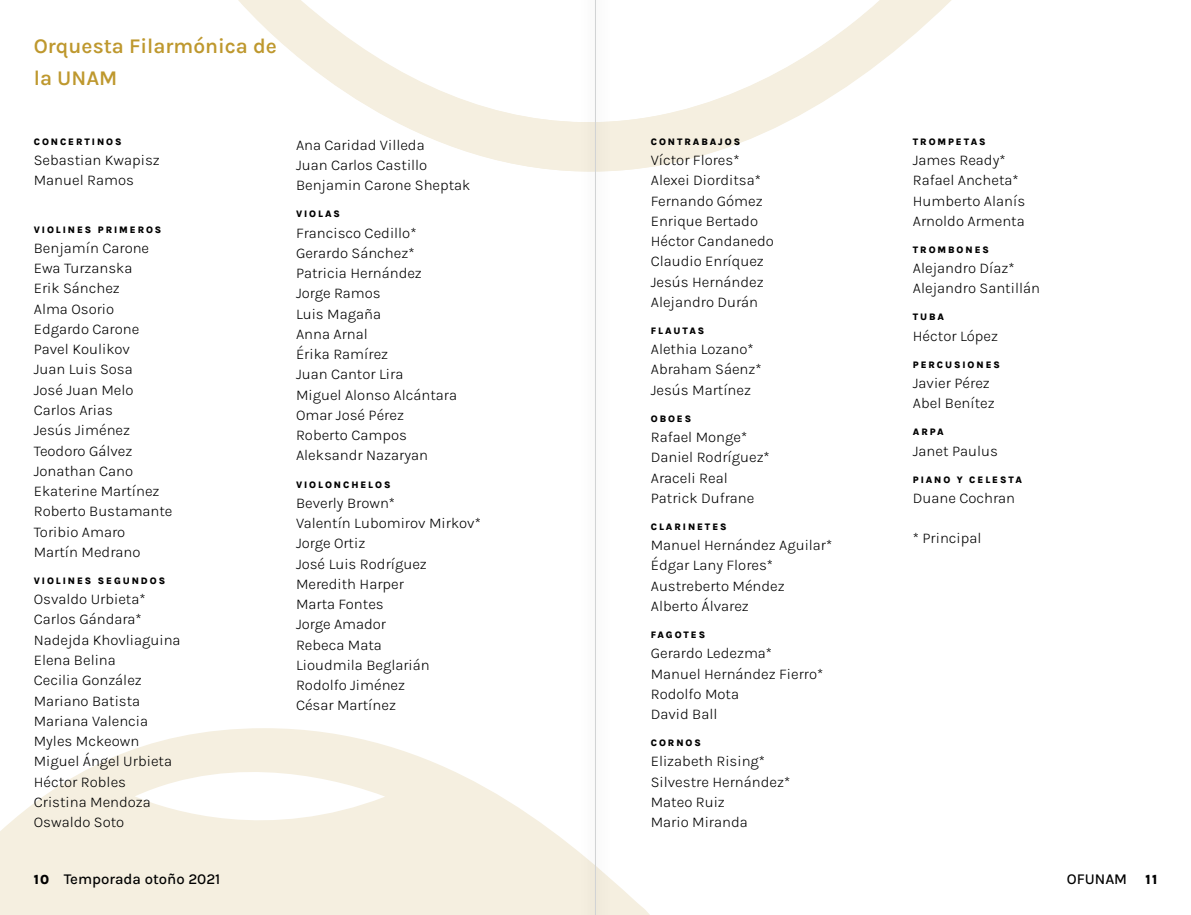
<style>
.page{position:relative;width:1191px;height:915px;background:#fff}
.page>*{position:absolute;margin:0;border:0;box-sizing:border-box;transform-origin:0 0}
.t1{font:600 21px/31.5px "Karla";color:#be982e}
.t2{font:300 15px/20.2px "Karla";color:#000}
.t3{font:500 15px "Karla";color:#000}
.t4{font:800 13.5px "Karla";color:#000}
.t5{font:800 9.6px "Karla";letter-spacing:.2em;color:#000}
</style>
<div class="page">
<svg style="left:0;top:728px;width:649px;height:186px;fill:#f5efe0"></svg>
<svg style="left:239px;top:0;width:712px;height:172px"></svg>
<svg style="left:581px;top:0;width:28px;height:914px"></svg>
<hr style="left:595px;top:0;width:1px;height:914px;background:#d1d3d4">
<h1 class="t1" style="left:34px;top:30px;width:244px">Orquesta Filarmónica de la UNAM</h1>
<p class="t5" style="left:34px;top:135px;width:89px">CONCERTINOS</p>
<p class="t2" style="left:34px;top:149px;width:128px">Sebastian Kwapisz<br>Manuel Ramos</p>
<p class="t5" style="left:34px;top:223px;width:129px">VIOLINES PRIMEROS</p>
<p class="t2" style="left:34px;top:237px;width:140px">Benjamín Carone<br>Ewa Turzanska<br>Erik Sánchez<br>Alma Osorio<br>Edgardo Carone<br>Pavel Koulikov<br>Juan Luis Sosa<br>José Juan Melo<br>Carlos Arias<br>Jesús Jiménez<br>Teodoro Gálvez<br>Jonathan Cano<br>Ekaterine Martínez<br>Roberto Bustamante<br>Toribio Amaro<br>Martín Medrano</p>
<p class="t5" style="left:34px;top:574px;width:133px">VIOLINES SEGUNDOS</p>
<p class="t2" style="left:34px;top:588px;width:148px">Osvaldo Urbieta*<br>Carlos Gándara*<br>Nadejda Khovliaguina<br>Elena Belina<br>Cecilia González<br>Mariano Batista<br>Mariana Valencia<br>Myles Mckeown<br>Miguel Ángel Urbieta<br>Héctor Robles<br>Cristina Mendoza<br>Oswaldo Soto</p>
<p class="t2" style="left:296px;top:134px;width:176px">Ana Caridad Villeda<br>Juan Carlos Castillo<br>Benjamin Carone Sheptak</p>
<p class="t5" style="left:296px;top:208px;width:45px">VIOLAS</p>
<p class="t2" style="left:296px;top:222px;width:162px">Francisco Cedillo*<br>Gerardo Sánchez*<br>Patricia Hernández<br>Jorge Ramos<br>Luis Magaña<br>Anna Arnal<br>Érika Ramírez<br>Juan Cantor Lira<br>Miguel Alonso Alcántara<br>Omar José Pérez<br>Roberto Campos<br>Aleksandr Nazaryan</p>
<p class="t5" style="left:296px;top:478px;width:96px">VIOLONCHELOS</p>
<p class="t2" style="left:296px;top:492px;width:186px">Beverly Brown*<br>Valentín Lubomirov Mirkov*<br>Jorge Ortiz<br>José Luis Rodríguez<br>Meredith Harper<br>Marta Fontes<br>Jorge Amador<br>Rebeca Mata<br>Lioudmila Beglarián<br>Rodolfo Jiménez<br>César Martínez</p>
<p class="t5" style="left:651px;top:135px;width:91px">CONTRABAJOS</p>
<p class="t2" style="left:651px;top:149px;width:125px">Víctor Flores*<br>Alexei Diorditsa*<br>Fernando Gómez<br>Enrique Bertado<br>Héctor Candanedo<br>Claudio Enríquez<br>Jesús Hernández<br>Alejandro Durán</p>
<p class="t5" style="left:651px;top:324px;width:55px">FLAUTAS</p>
<p class="t2" style="left:651px;top:338px;width:112px">Alethia Lozano*<br>Abraham Sáenz*<br>Jesús Martínez</p>
<p class="t5" style="left:651px;top:412px;width:42px">OBOES</p>
<p class="t2" style="left:651px;top:426px;width:121px">Rafael Monge*<br>Daniel Rodríguez*<br>Araceli Real<br>Patrick Dufrane</p>
<p class="t5" style="left:651px;top:520px;width:77px">CLARINETES</p>
<p class="t2" style="left:651px;top:534px;width:183px">Manuel Hernández Aguilar*<br>Édgar Lany Flores*<br>Austreberto Méndez<br>Alberto Álvarez</p>
<p class="t5" style="left:651px;top:628px;width:56px">FAGOTES</p>
<p class="t2" style="left:651px;top:642px;width:174px">Gerardo Ledezma*<br>Manuel Hernández Fierro*<br>Rodolfo Mota<br>David Ball</p>
<p class="t5" style="left:651px;top:736px;width:52px">CORNOS</p>
<p class="t2" style="left:651px;top:750px;width:141px">Elizabeth Rising*<br>Silvestre Hernández*<br>Mateo Ruiz<br>Mario Miranda</p>
<p class="t5" style="left:913px;top:135px;width:74px">TROMPETAS</p>
<p class="t2" style="left:913px;top:149px;width:114px">James Ready*<br>Rafael Ancheta*<br>Humberto Alanís<br>Arnoldo Armenta</p>
<p class="t5" style="left:913px;top:243px;width:78px">TROMBONES</p>
<p class="t2" style="left:913px;top:257px;width:129px">Alejandro Díaz*<br>Alejandro Santillán</p>
<p class="t5" style="left:913px;top:311px;width:33px">TUBA</p>
<p class="t2" style="left:913px;top:325px;width:87px">Héctor López</p>
<p class="t5" style="left:913px;top:358px;width:89px">PERCUSIONES</p>
<p class="t2" style="left:913px;top:372px;width:83px">Javier Pérez<br>Abel Benítez</p>
<p class="t5" style="left:913px;top:426px;width:32px">ARPA</p>
<p class="t2" style="left:913px;top:440px;width:86px">Janet Paulus</p>
<p class="t5" style="left:913px;top:473px;width:111px">PIANO Y CELESTA</p>
<p class="t2" style="left:913px;top:487px;width:104px">Duane Cochran</p>
<p class="t2" style="left:913px;top:527px;width:70px">* Principal</p>
<p class="t3" style="left:64px;top:869px;width:158px">Temporada otoño 2021</p>
<p class="t4" style="left:1145px;top:870px;width:13px">11</p>
<p class="t4" style="left:34px;top:870px;width:17px">10</p>
<p class="t3" style="left:1067px;top:869px;width:62px">OFUNAM</p>
</div>
